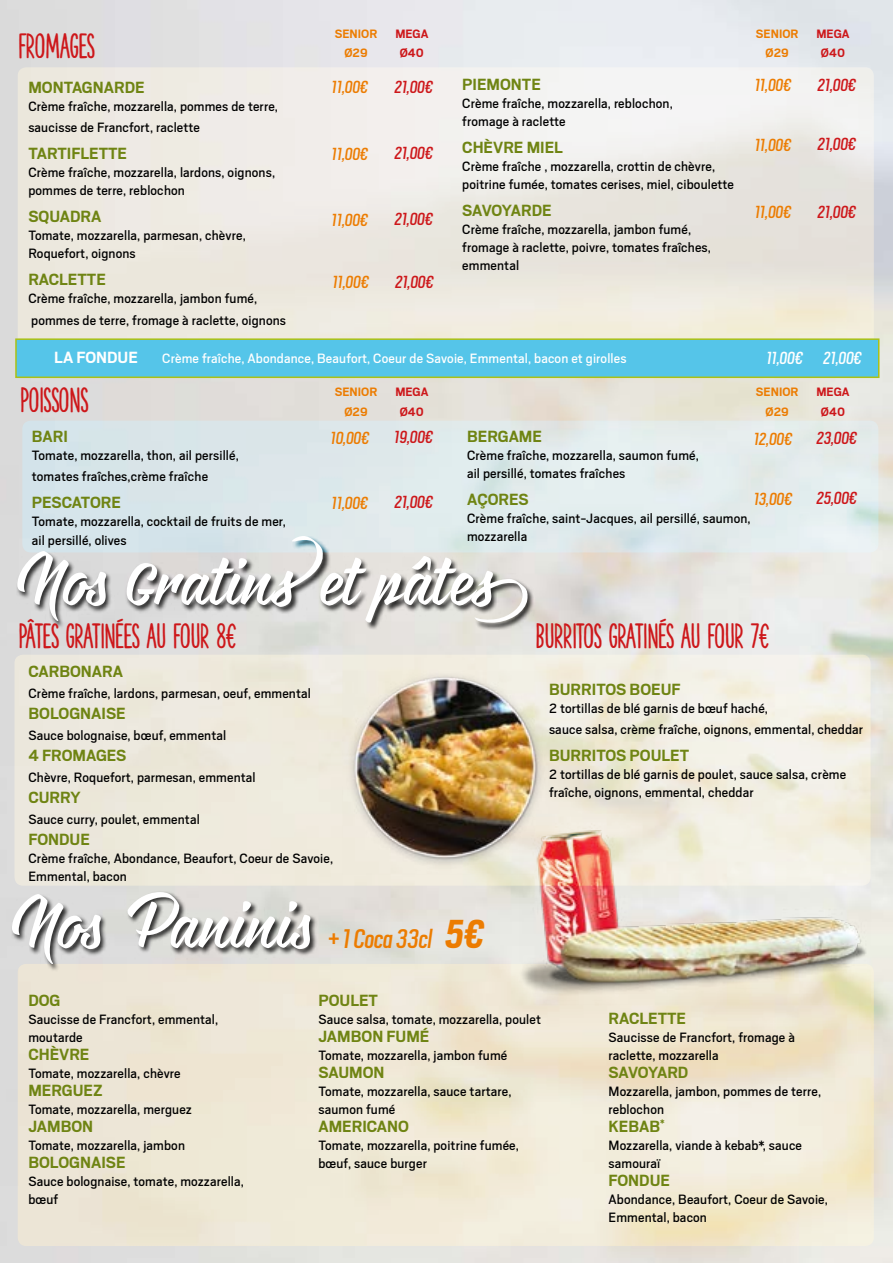
<style>
.page{position:relative;width:893px;height:1263px;background:#fff}
.page>*{position:absolute;margin:0;border:0;box-sizing:border-box;transform-origin:0 0}
.t1{font:79.5px "Rukola";color:#fff}
.t2{font:900 33px "The Hand";color:#cd171a}
.t3{font:italic 30px "Scout Cond";color:#ec7c01}
.t4{font:italic 19.5px "Scout Cond";color:#ec7c01}
.t5{font:italic 19.5px "Scout Cond";color:#cd171a}
.t6{font:italic 19.5px "Scout Cond";color:#fff}
.t7{font:700 18px "Scout";color:#6f8413}
.t8{font:700 18px "Scout";letter-spacing:-.02em;color:#6f8413}
.t9{font:700 18px "Scout";color:#fff}
.t10{font:15px/18px "Scout";letter-spacing:.01em;color:#000}
.t11{font:15px "Scout";letter-spacing:.01em;color:#fff}
.t12{font:700 13.5px/19.5px "Scout";color:#ec7c01;text-align:center}
.t13{font:700 13.5px/19.5px "Scout";color:#cd171a;text-align:center}
.s1{font-weight:700;font-size:45px}
</style>
<div class="page">
<svg style="left:18px;top:964px;width:856px;height:282px;background:#efe7d4"></svg>
<img style="left:519px;top:880px;width:352px;height:125px">
<svg style="left:15px;top:655px;width:856px;height:231px;background:#eee8db"></svg>
<img style="left:342px;top:672px;width:207px;height:203px">
<div style="left:18px;top:67px;width:856px;height:292px;background:linear-gradient(to bottom,#f0eeed,#eae5d8);border-radius:9px"></div>
<div style="left:16px;top:537px;width:518px;height:93px;background:#000;opacity:.8"></div>
<div style="left:11px;top:890px;width:306px;height:81px;background:#000;opacity:.8"></div>
<div style="left:15px;top:338px;width:864px;height:40px;background:#55c5e9;border:2px solid #aac115"></div>
<div style="left:22px;top:421px;width:856px;height:131px;background:#dfe9eb;border-radius:9px"></div>
<h2 class="t2" style="left:18px;top:26px;width:78px">FROMAGES</h2>
<p class="t7" style="left:28px;top:75px;width:118px">MONTAGNARDE</p>
<p class="t10" style="left:28px;top:95px;width:251px;line-height:21.6px">Crème fraîche, mozzarella, pommes de terre, saucisse de Francfort, raclette</p>
<p class="t7" style="left:28px;top:142px;width:100px">TARTIFLETTE</p>
<p class="t10" style="left:28px;top:163px;width:248px">Crème fraîche, mozzarella, lardons, oignons, pommes de terre, reblochon</p>
<p class="t7" style="left:28px;top:205px;width:75px">SQUADRA</p>
<p class="t10" style="left:28px;top:226px;width:219px">Tomate, mozzarella, parmesan, chèvre,<br>Roquefort, oignons</p>
<p class="t7" style="left:28px;top:268px;width:79px">RACLETTE</p>
<p class="t10" style="left:28px;top:287px;width:259px;line-height:21.6px">Crème fraîche, mozzarella, jambon fumé, pommes de terre, fromage à raclette, oignons</p>
<p class="t12" style="left:335px;top:23px;width:44px">SENIOR<br>Ø29</p>
<h3 class="t4" style="left:332px;top:74px;width:38px">11,00€</h3>
<p class="t13" style="left:395px;top:23px;width:35px">MEGA<br>Ø40</p>
<h3 class="t5" style="left:395px;top:74px;width:40px">21,00€</h3>
<h3 class="t4" style="left:332px;top:141px;width:38px">11,00€</h3>
<h3 class="t4" style="left:332px;top:207px;width:38px">11,00€</h3>
<h3 class="t5" style="left:395px;top:140px;width:40px">21,00€</h3>
<h3 class="t5" style="left:395px;top:207px;width:40px">21,00€</h3>
<h3 class="t4" style="left:333px;top:269px;width:38px">11,00€</h3>
<h3 class="t5" style="left:395px;top:269px;width:40px">21,00€</h3>
<p class="t7" style="left:462px;top:72px;width:80px">PIEMONTE</p>
<p class="t10" style="left:462px;top:93px;width:212px">Crème fraîche, mozzarella, reblochon, fromage à raclette</p>
<p class="t7" style="left:462px;top:135px;width:102px">CHÈVRE MIEL</p>
<p class="t10" style="left:462px;top:156px;width:273px">Crème fraîche , mozzarella, crottin de chèvre, poitrine fumée, tomates cerises, miel, ciboulette</p>
<p class="t7" style="left:462px;top:198px;width:91px">SAVOYARDE</p>
<p class="t10" style="left:462px;top:219px;width:250px">Crème fraîche, mozzarella, jambon fumé, fromage à raclette, poivre, tomates fraîches, emmental</p>
<p class="t12" style="left:756px;top:23px;width:44px">SENIOR<br>Ø29</p>
<p class="t13" style="left:816px;top:23px;width:35px">MEGA<br>Ø40</p>
<h3 class="t4" style="left:755px;top:72px;width:38px">11,00€</h3>
<h3 class="t5" style="left:818px;top:72px;width:40px">21,00€</h3>
<h3 class="t4" style="left:755px;top:132px;width:38px">11,00€</h3>
<h3 class="t5" style="left:818px;top:131px;width:40px">21,00€</h3>
<h3 class="t4" style="left:755px;top:199px;width:38px">11,00€</h3>
<h3 class="t5" style="left:818px;top:199px;width:40px">21,00€</h3>
<p class="t9" style="left:54px;top:345px;width:85px">LA FONDUE</p>
<p class="t11" style="left:162px;top:348px;width:466px">Crème fraîche, Abondance, Beaufort, Coeur de Savoie, Emmental, bacon et girolles</p>
<h3 class="t6" style="left:767px;top:345px;width:97px">11,00€ 21,00€</h3>
<h2 class="t2" style="left:20px;top:381px;width:69px">POISSONS</h2>
<p class="t12" style="left:335px;top:382px;width:44px">SENIOR<br>Ø29</p>
<p class="t13" style="left:395px;top:382px;width:35px">MEGA<br>Ø40</p>
<p class="t12" style="left:756px;top:382px;width:44px">SENIOR<br>Ø29</p>
<p class="t13" style="left:816px;top:382px;width:35px">MEGA</p>
<p class="t13" style="left:821px;top:401px;width:26px">Ø40</p>
<p class="t7" style="left:32px;top:425px;width:37px">BARI</p>
<p class="t10" style="left:32px;top:444px;width:208px;line-height:21.6px">Tomate, mozzarella, thon, ail persillé, tomates fraîches,crème fraîche</p>
<p class="t7" style="left:32px;top:491px;width:91px">PESCATORE</p>
<p class="t10" style="left:32px;top:512px;width:256px">Tomate, mozzarella, cocktail de fruits de mer, ail persillé, olives</p>
<p class="t7" style="left:467px;top:425px;width:77px">BERGAME</p>
<p class="t10" style="left:467px;top:445px;width:233px">Crème fraîche, mozzarella, saumon fumé, ail persillé, tomates fraîches</p>
<p class="t7" style="left:467px;top:488px;width:63px">AÇORES</p>
<p class="t10" style="left:467px;top:508px;width:285px">Crème fraîche, saint-Jacques, ail persillé, saumon, mozzarella</p>
<h3 class="t5" style="left:395px;top:424px;width:40px">19,00€</h3>
<h3 class="t4" style="left:331px;top:425px;width:40px">10,00€</h3>
<h3 class="t5" style="left:817px;top:425px;width:42px">23,00€</h3>
<h3 class="t4" style="left:754px;top:426px;width:40px">12,00€</h3>
<h3 class="t5" style="left:817px;top:485px;width:42px">25,00€</h3>
<h3 class="t4" style="left:754px;top:486px;width:40px">13,00€</h3>
<h3 class="t5" style="left:395px;top:490px;width:40px">21,00€</h3>
<h3 class="t4" style="left:332px;top:490px;width:38px">11,00€</h3>
<h1 class="t1" style="left:15px;top:530px;width:489px">Nos Gratins et pâtes</h1>
<h2 class="t2" style="left:18px;top:616px;width:219px">PÂTES GRATINÉES AU FOUR 8€</h2>
<p class="t7" style="left:28px;top:659px;width:96px">CARBONARA</p>
<p class="t10" style="left:28px;top:683px;width:284px">Crème fraîche, lardons, parmesan, oeuf, emmental</p>
<p class="t7" style="left:28px;top:701px;width:99px">BOLOGNAISE</p>
<p class="t10" style="left:28px;top:725px;width:199px">Sauce bolognaise, bœuf, emmental</p>
<p class="t7" style="left:28px;top:743px;width:100px">4 FROMAGES</p>
<p class="t10" style="left:28px;top:767px;width:229px">Chèvre, Roquefort, parmesan, emmental</p>
<p class="t7" style="left:28px;top:785px;width:54px">CURRY</p>
<p class="t10" style="left:28px;top:809px;width:173px">Sauce curry, poulet, emmental</p>
<p class="t7" style="left:28px;top:827px;width:63px">FONDUE</p>
<p class="t10" style="left:28px;top:848px;width:306px">Crème fraîche, Abondance, Beaufort, Coeur de Savoie,<br>Emmental, bacon</p>
<h2 class="t2" style="left:535px;top:616px;width:235px">BURRITOS GRATINÉS AU FOUR 7€</h2>
<p class="t7" style="left:549px;top:677px;width:133px">BURRITOS BOEUF</p>
<p class="t10" style="left:549px;top:697px;width:316px;line-height:21.6px">2 tortillas de blé garnis de bœuf haché,<br>sauce salsa, crème fraîche, oignons, emmental, cheddar</p>
<p class="t7" style="left:549px;top:744px;width:142px">BURRITOS POULET</p>
<p class="t10" style="left:549px;top:765px;width:299px">2 tortillas de blé garnis de poulet, sauce salsa, crème fraîche, oignons, emmental, cheddar</p>
<h1 class="t1" style="left:10px;top:873px;width:306px">Nos Paninis</h1>
<h3 class="t3" style="left:328px;top:919px;width:157px">+ 1 Coca 33cl <span class="s1">5€</span></h3>
<p class="t7" style="left:28px;top:989px;width:34px">DOG</p>
<p class="t10" style="left:28px;top:1010px;width:191px">Saucisse de Francfort, emmental, moutarde</p>
<p class="t7" style="left:28px;top:1043px;width:63px">CHÈVRE</p>
<p class="t10" style="left:28px;top:1064px;width:154px">Tomate, mozzarella, chèvre</p>
<p class="t7" style="left:28px;top:1079px;width:76px">MERGUEZ</p>
<p class="t10" style="left:28px;top:1100px;width:165px">Tomate, mozzarella, merguez</p>
<p class="t7" style="left:28px;top:1115px;width:66px">JAMBON</p>
<p class="t10" style="left:28px;top:1136px;width:158px">Tomate, mozzarella, jambon</p>
<p class="t7" style="left:28px;top:1151px;width:99px">BOLOGNAISE</p>
<p class="t10" style="left:28px;top:1172px;width:217px">Sauce bolognaise, tomate, mozzarella, bœuf</p>
<p class="t7" style="left:318px;top:989px;width:61px">POULET</p>
<p class="t10" style="left:318px;top:1010px;width:224px">Sauce salsa, tomate, mozzarella, poulet</p>
<p class="t7" style="left:318px;top:1025px;width:113px">JAMBON FUMÉ</p>
<p class="t10" style="left:318px;top:1046px;width:190px">Tomate, mozzarella, jambon fumé</p>
<p class="t7" style="left:318px;top:1061px;width:68px">SAUMON</p>
<p class="t10" style="left:318px;top:1082px;width:195px">Tomate, mozzarella, sauce tartare, saumon fumé</p>
<p class="t7" style="left:318px;top:1115px;width:92px">AMERICANO</p>
<p class="t10" style="left:318px;top:1136px;width:202px">Tomate, mozzarella, poitrine fumée, bœuf, sauce burger</p>
<p class="t7" style="left:609px;top:1007px;width:79px">RACLETTE</p>
<p class="t10" style="left:609px;top:1028px;width:188px">Saucisse de Francfort, fromage à raclette, mozzarella</p>
<p class="t8" style="left:609px;top:1061px;width:81px">SAVOYARD</p>
<p class="t10" style="left:609px;top:1082px;width:214px">Mozzarella, jambon, pommes de terre, reblochon</p>
<p class="t7" style="left:609px;top:1115px;width:58px">KEBAB<sup>*</sup></p>
<p class="t10" style="left:609px;top:1136px;width:195px">Mozzarella, viande à kebab*, sauce samouraï</p>
<p class="t7" style="left:609px;top:1169px;width:63px">FONDUE</p>
<p class="t10" style="left:609px;top:1190px;width:221px">Abondance, Beaufort, Coeur de Savoie,<br>Emmental, bacon</p>
</div>
